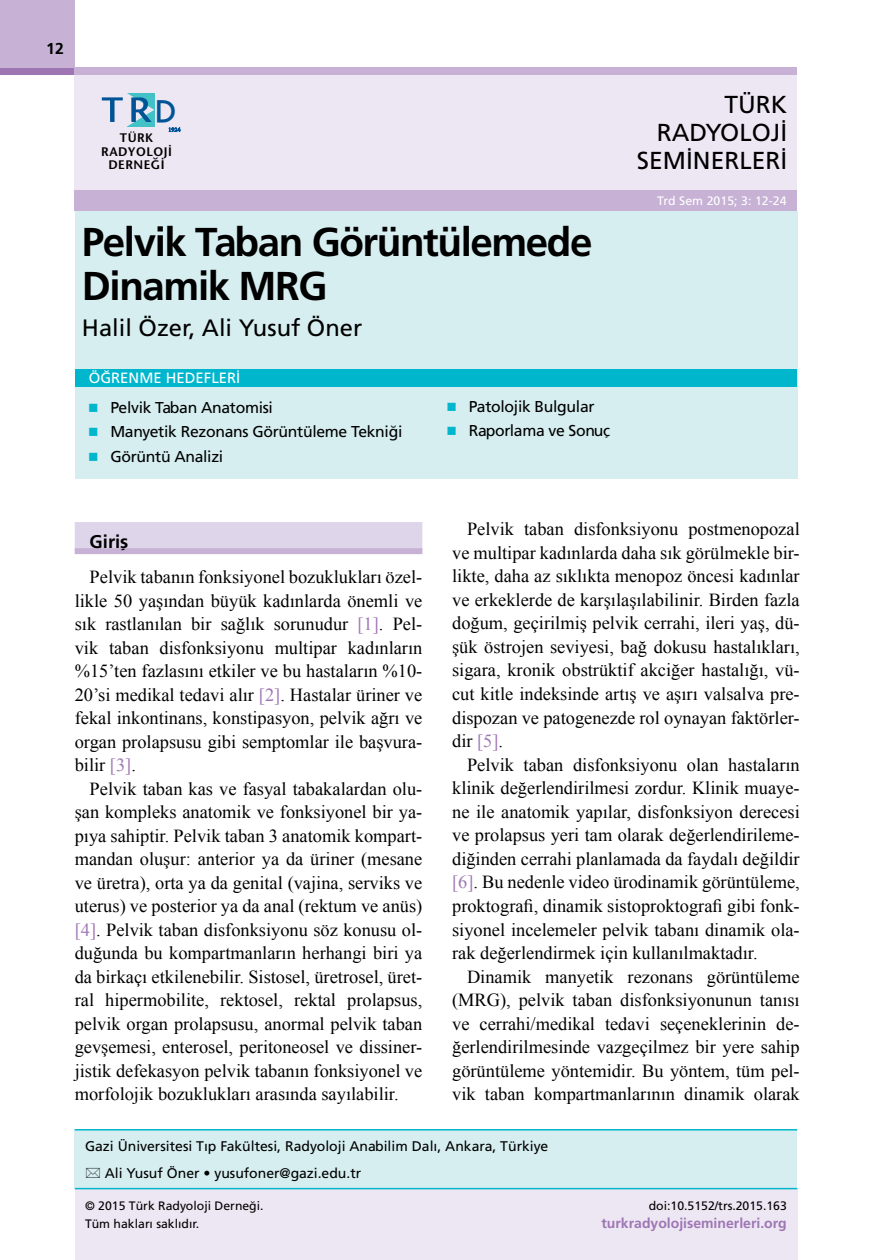
<style>
.page{position:relative;width:879px;height:1260px;background:#fff}
.page>*{position:absolute;margin:0;border:0;box-sizing:border-box;transform-origin:0 0}
.t1{font:40.25px/43.8px "Frutiger Bold Tr";letter-spacing:-.035em;color:#000}
.t2{font:500 32.55px "Futura";color:#005496;scale:1.05 1}
.t3{font:24.5px/28px "Frutiger Normal Tr";color:#000;text-align:right}
.t4{font:23.62px "Frutiger Normal Tr";color:#000}
.t5{font:18.38px/23.6px "Times New Roman";color:#000;text-align:justify}
.t6{font:18.38px "Frutiger Bold Tr";color:#000}
.t7{font:15.75px "Frutiger Normal Tr";letter-spacing:-.02em;color:#000}
.t8{font:15.75px "Frutiger Bold Tr";color:#000}
.t9{font:14.88px "Frutiger Normal Tr";color:#fff}
.t10{font:14px/27.5px "Frutiger Normal Tr";color:#000}
.t11{font:14px "Frutiger Bold Tr";color:#9e76b4}
.t12{font:600 12.42px/13.5px "Stone Sans Std";letter-spacing:.04em;color:#000;text-align:center}
.t13{font:12.25px "Frutiger Normal Tr";color:#000}
.t14{font:12.25px "Frutiger Normal Tr";letter-spacing:.005em;color:#fff}
.s1{color:#00b6cd}
.s2{color:#9e76b4}
</style>
<div class="page">
<div style="left:74px;top:75px;width:722px;height:115px;background:#ede7f3"></div>
<div style="left:74px;top:190px;width:722px;height:21px;background:#c7b2d6"></div>
<div style="left:75px;top:522px;width:347px;height:29px;background:#dfd5ea"></div>
<div style="left:75px;top:548px;width:347px;height:6px;background:#c7b2d6"></div>
<svg style="left:169px;top:128px;width:11px;height:4px"></svg>
<svg style="left:102px;top:93px;width:52px;height:34px"></svg>
<div style="left:0;top:68px;width:74px;height:7px;background:#9e76b4"></div>
<div style="left:74px;top:68px;width:722px;height:7px;background:#c7b2d6"></div>
<div style="left:0;top:0;width:74px;height:68px;background:#c7b2d6"></div>
<div style="left:75px;top:211px;width:721px;height:268px;background:#d6eef0"></div>
<div style="left:75px;top:369px;width:720px;height:18px;background:#00b6cd"></div>
<div style="left:75px;top:1129px;width:721px;height:59px;background:#d6eef0"></div>
<hr style="left:75px;top:1129px;width:721px;height:2px;background:#00b6cd">
<div style="left:75px;top:1189px;width:721px;height:71px;background:#ede7f3"></div>
<hr style="left:75px;top:1188px;width:721px;height:1px;background:#00b6cd">
<p class="t8" style="left:46px;top:39px;width:19px">12</p>
<h2 class="t2" style="left:154px;top:92px;width:22px">D</h2>
<p class="t12" style="left:101px;top:131px;width:72px">TÜRK<br>RADYOLOJİ<br>DERNEĞİ</p>
<h1 class="t1" style="left:82px;top:219px;width:512px">Pelvik Taban Görüntülemede<br>Dinamik MRG</h1>
<p class="t4" style="left:82px;top:314px;width:282px">Halil Özer, Ali Yusuf Öner</p>
<p class="t9" style="left:89px;top:369px;width:153px">ÖĞRENME HEDEFLERİ</p>
<p class="t7" style="left:88px;top:398px;width:186px"><span class="s1">■</span> Pelvik Taban Anatomisi</p>
<p class="t7" style="left:88px;top:423px;width:316px"><span class="s1">■</span> Manyetik Rezonans Görüntüleme Tekniği</p>
<p class="t7" style="left:88px;top:447px;width:137px"><span class="s1">■</span> Görüntü Analizi</p>
<p class="t7" style="left:446px;top:397px;width:149px"><span class="s1">■</span> Patolojik Bulgular</p>
<p class="t7" style="left:446px;top:422px;width:165px"><span class="s1">■</span> Raporlama ve Sonuç</p>
<h3 class="t3" style="left:636px;top:90px;width:152px">TÜRK<br>RADYOLOJİ<br>SEMİNERLERİ</h3>
<p class="t14" style="left:657px;top:193px;width:131px">Trd Sem 2015; 3: 12-24</p>
<p class="t6" style="left:90px;top:531px;width:40px">Giriş</p>
<p class="t5" style="left:75px;top:565px;width:349px;text-indent:15px">Pelvik tabanın fonksiyonel bozuklukları özel&shy;likle 50 yaşından büyük kadınlarda önemli ve sık rastlanılan bir sağlık sorunudur <span class="s2">[1]</span>. Pel&shy;vik taban disfonksiyonu multipar kadınların %15’ten fazlasını etkiler ve bu hastaların %10- 20’si medikal tedavi alır <span class="s2">[2]</span>. Hastalar üriner ve fekal inkontinans, konstipasyon, pelvik ağrı ve organ prolapsusu gibi semptomlar ile başvura&shy;bilir <span class="s2">[3]</span>.</p>
<p class="t5" style="left:75px;top:777px;width:349px;text-indent:15px">Pelvik taban kas ve fasyal tabakalardan olu&shy;şan kompleks anatomik ve fonksiyonel bir ya&shy;pıya sahiptir. Pelvik taban 3 anatomik kompart&shy;mandan oluşur: anterior ya da üriner (mesane ve üretra), orta ya da genital (vajina, serviks ve uterus) ve posterior ya da anal (rektum ve anüs) <span class="s2">[4]</span>. Pelvik taban disfonksiyonu söz konusu ol&shy;duğunda bu kompartmanların herhangi biri ya da birkaçı etkilenebilir. Sistosel, üretrosel, üret&shy;ral hipermobilite, rektosel, rektal prolapsus, pelvik organ prolapsusu, anormal pelvik taban gevşemesi, enterosel, peritoneosel ve dissiner&shy;jistik defekasyon pelvik tabanın fonksiyonel ve morfolojik bozuklukları arasında sayılabilir.</p>
<p class="t5" style="left:452px;top:517px;width:349px;text-indent:15px">Pelvik taban disfonksiyonu postmenopozal ve multipar kadınlarda daha sık görülmekle bir&shy;likte, daha az sıklıkta menopoz öncesi kadınlar ve erkeklerde de karşılaşılabilinir. Birden fazla doğum, geçirilmiş pelvik cerrahi, ileri yaş, dü&shy;şük östrojen seviyesi, bağ dokusu hastalıkları, sigara, kronik obstrüktif akciğer hastalığı, vü&shy;cut kitle indeksinde artış ve aşırı valsalva pre&shy;dispozan ve patogenezde rol oynayan faktörler&shy;dir <span class="s2">[5]</span>.</p>
<p class="t5" style="left:452px;top:752px;width:349px;text-indent:15px">Pelvik taban disfonksiyonu olan hastaların klinik değerlendirilmesi zordur. Klinik muaye&shy;ne ile anatomik yapılar, disfonksiyon derecesi ve prolapsus yeri tam olarak değerlendirileme&shy;diğinden cerrahi planlamada da faydalı değildir <span class="s2">[6]</span>. Bu nedenle video ürodinamik görüntüleme, proktografi, dinamik sistoproktografi gibi fonk&shy;siyonel incelemeler pelvik tabanı dinamik ola&shy;rak değerlendirmek için kullanılmaktadır.</p>
<p class="t5" style="left:452px;top:964px;width:349px;text-indent:15px">Dinamik manyetik rezonans görüntüleme (MRG), pelvik taban disfonksiyonunun tanısı ve cerrahi/medikal tedavi seçeneklerinin de&shy;ğerlendirilmesinde vazgeçilmez bir yere sahip görüntüleme yöntemidir. Bu yöntem, tüm pel&shy;vik taban kompartmanlarının dinamik olarak</p>
<p class="t10" style="left:105px;top:1132px;width:445px;text-indent:-20px">Gazi Üniversitesi Tıp Fakültesi, Radyoloji Anabilim Dalı, Ankara, Türkiye<br>Ali Yusuf Öner • yusufoner@gazi.edu.tr</p>
<p class="t13" style="left:85px;top:1199px;width:180px">© 2015 Türk Radyoloji Derneği.</p>
<p class="t13" style="left:648px;top:1199px;width:139px">doi:10.5152/trs.2015.163</p>
<p class="t13" style="left:85px;top:1216px;width:116px">Tüm hakları saklıdır.</p>
<p class="t11" style="left:601px;top:1214px;width:187px">turkradyolojiseminerleri.org</p>
</div>
